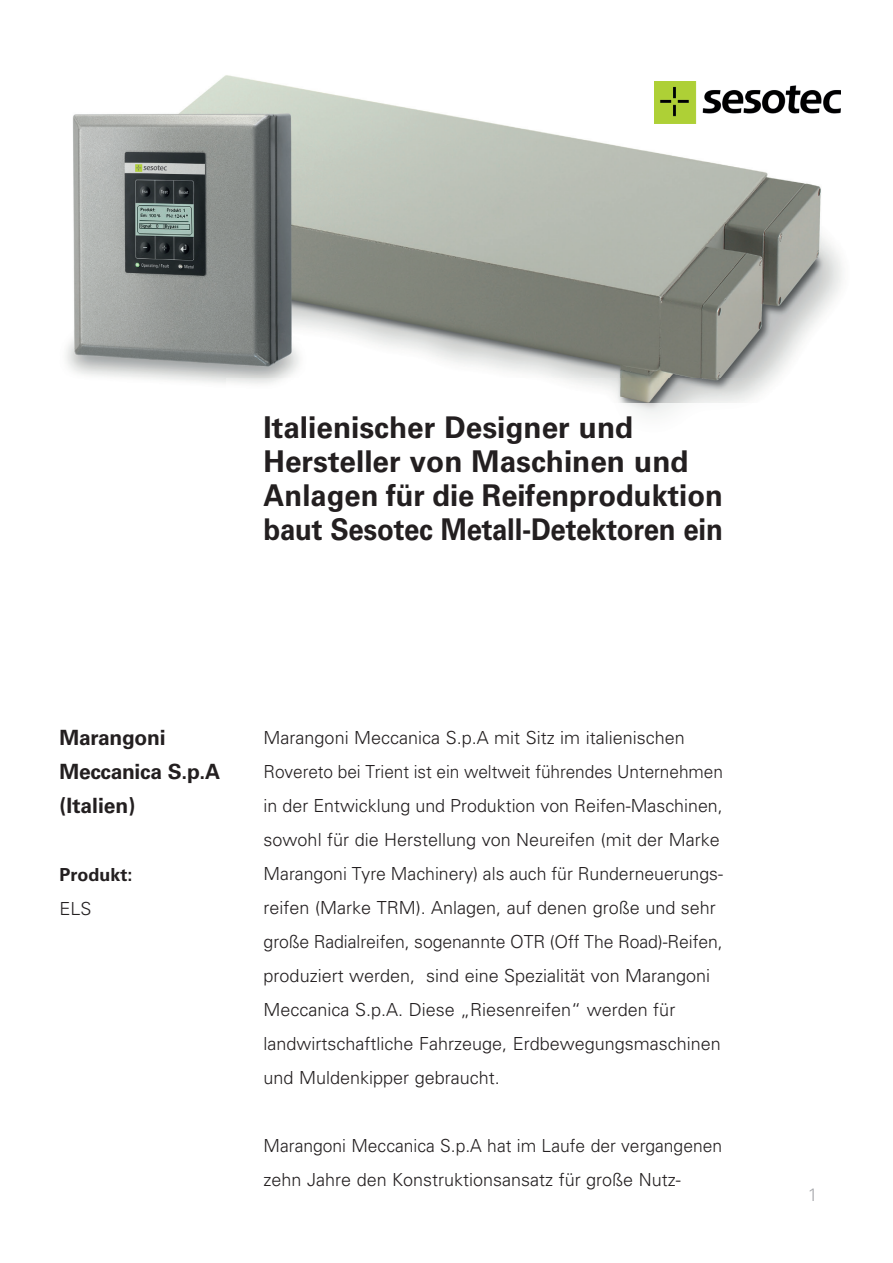
<style>
.page{position:relative;width:893px;height:1263px;background:#fff}
.page>*{position:absolute;margin:0;border:0;box-sizing:border-box;transform-origin:0 0}
.t1{font:700 30px/34px "Univers LT";color:#231f20}
.t2{font:700 21px/34px "Univers LT";letter-spacing:-.015em;color:#231f20}
.t3{font:300 18px/34px "Univers LT";color:#231f20}
.t4{font:700 18px "Univers LT";color:#231f20}
.t5{font:300 18px "Univers LT";color:#a8a9ad}
</style>
<div class="page">
<img style="left:66px;top:75px;width:776px;height:317px">
<img style="left:641px;top:75px;width:201px;height:62px">
<img style="left:654px;top:81px;width:187px;height:42px">
<img style="left:227px;top:379px;width:532px;height:35px">
<h1 class="t1" style="left:264px;top:411px;width:461px">Italienischer Designer und<br>Hersteller von Maschinen und<br>Anlagen für die Reifenproduktion baut Sesotec Metall-Detektoren ein</h1>
<p class="t2" style="left:60px;top:720px;width:162px">Marangoni<br>Meccanica S.p.A (Italien)</p>
<p class="t4" style="left:60px;top:864px;width:75px">Produkt:</p>
<p class="t3" style="left:60px;top:891px;width:34px">ELS</p>
<p class="t3" style="left:264px;top:721px;width:461px">Marangoni Meccanica S.p.A mit Sitz im italienischen Rovereto bei Trient ist ein weltweit führendes Unternehmen in der Entwicklung und Produktion von Reifen-Maschinen, sowohl für die Herstellung von Neureifen (mit der Marke Marangoni Tyre Machinery) als auch für Runderneuerungs&shy;reifen (Marke TRM). Anlagen, auf denen große und sehr große Radialreifen, sogenannte OTR (Off The Road)-Reifen, produziert werden, sind eine Spezialität von Marangoni Meccanica S.p.A. Diese „Riesenreifen“ werden für landwirtschaftliche Fahrzeuge, Erdbewegungsmaschinen und Muldenkipper gebraucht.</p>
<p class="t3" style="left:264px;top:1129px;width:460px">Marangoni Meccanica S.p.A hat im Laufe der vergangenen zehn Jahre den Konstruktionsansatz für große Nutz-</p>
<p class="t5" style="left:808px;top:1183px;width:12px">1</p>
</div>
